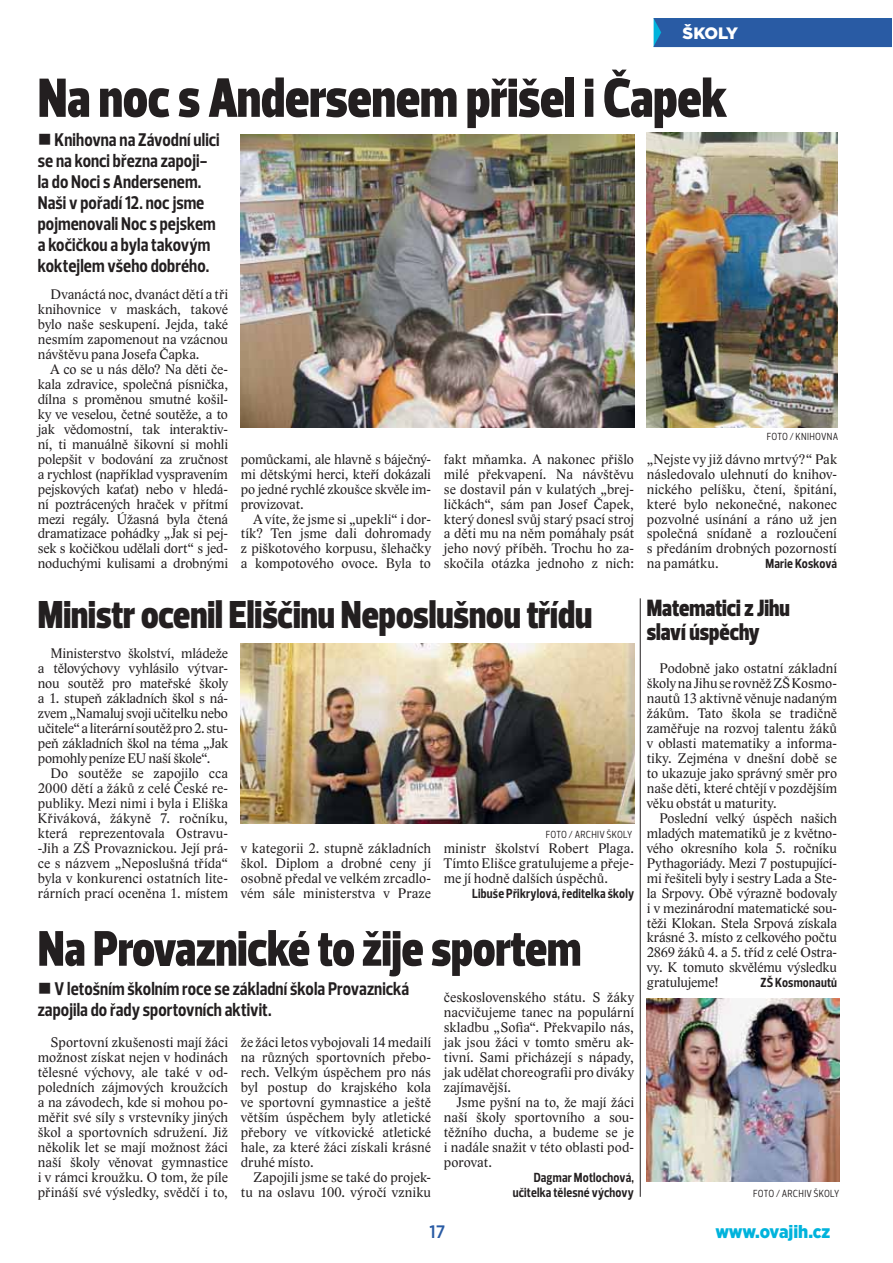
<style>
.page{position:relative;width:893px;height:1263px;background:#fff}
.page>*{position:absolute;margin:0;border:0;box-sizing:border-box;transform-origin:0 0}
.t1{font:900 56.25px "Prelo Condensed";color:#231f20}
.t2{font:900 51px "Prelo Condensed";color:#231f20}
.t3{font:900 39.75px "Prelo Condensed";color:#231f20}
.t4{font:900 24px/24px "Prelo Condensed";color:#231f20}
.t5{font:700 18.75px/21px "Prelo Condensed";color:#231f20}
.t6{font:900 18px "Gotham Narrow";letter-spacing:-.005em;color:#00b3dc}
.t7{font:500 18px "Gotham Narrow";color:#295ba4}
.t8{font:900 16.5px "Gotham";letter-spacing:-.03em;color:#fff}
.t9{font:14.25px/15px "Lido ST";color:#231f20;text-align:justify}
.t10{font:700 13.5px/15px "Prelo Condensed";letter-spacing:.015em;color:#231f20;text-align:right}
.t11{font:10.5px "Prelo Condensed";letter-spacing:.02em;color:#231f20}
</style>
<div class="page">
<div style="left:653px;top:18px;width:239px;height:29px;background:#295ba4"></div>
<img style="left:241px;top:135px;width:393px;height:293px">
<img style="left:647px;top:132px;width:190px;height:295px">
<img style="left:646px;top:999px;width:193px;height:183px">
<hr style="left:640px;top:598px;width:1px;height:599px;background:#231f20">
<img style="left:241px;top:643px;width:393px;height:181px">
<p class="t8" style="left:683px;top:27px;width:57px">ŠKOLY</p>
<h1 class="t1" style="left:38px;top:77px;width:691px">Na noc s Andersenem přišel i Čapek</h1>
<h3 class="t5" style="left:38px;top:131px;width:183px;text-indent:17px">Knihovna na Závodní ulici se na konci března zapoji&shy;la do Noci s Andersenem.<br>Naši v pořadí 12. noc jsme pojmenovali Noc s pejskem a kočičkou a byla takovým koktejlem všeho dobrého.</h3>
<p class="t9" style="left:38px;top:288px;width:192px;text-indent:13px">Dvanáctá noc, dvanáct dětí a tři knihovnice v maskách, takové bylo naše seskupení. Jejda, také nesmím zapomenout na vzácnou návštěvu pana Josefa Čapka.</p>
<p class="t9" style="left:38px;top:363px;width:192px;text-indent:13px">A co se u nás dělo? Na děti če&shy;kala zdravice, společná písnička, dílna s proměnou smutné košil&shy;ky ve veselou, četné soutěže, a to jak vědomostní, tak interaktiv&shy;ní, ti manuálně šikovní si mohli polepšit v bodování za zručnost a rychlost (například vyspravením pejskových kaťat) nebo v hledá&shy;ní poztrácených hraček v přítmí mezi regály. Úžasná byla čtená dramatizace pohádky „Jak si pej&shy;sek s kočičkou udělali dort“ s jed&shy;noduchými kulisami a drobnými</p>
<p class="t11" style="left:767px;top:430px;width:73px">FOTO / KNIHOVNA</p>
<p class="t9" style="left:444px;top:452px;width:192px">fakt mňamka. A nakonec přišlo milé překvapení. Na návštěvu se dostavil pán v kulatých „brej&shy;ličkách“, sám pan Josef Čapek, který donesl svůj starý psací stroj a děti mu na něm pomáhaly psát jeho nový příběh. Trochu ho za&shy;skočila otázka jednoho z nich:</p>
<p class="t9" style="left:647px;top:452px;width:192px">„Nejste vy již dávno mrtvý?“ Pak následovalo ulehnutí do knihov&shy;nického pelíšku, čtení, špitání, které bylo nekonečné, nakonec pozvolné usínání a ráno už jen společná snídaně a rozloučení s předáním drobných pozorností na památku.</p>
<p class="t9" style="left:241px;top:452px;width:192px">pomůckami, ale hlavně s báječný&shy;mi dětskými herci, kteří dokázali po jedné rychlé zkoušce skvěle im&shy;provizovat.</p>
<p class="t9" style="left:241px;top:512px;width:192px;text-indent:13px">A víte, že jsme si „upekli“ i dor&shy;tík? Ten jsme dali dohromady z piškotového korpusu, šlehačky a kompotového ovoce. Byla to</p>
<p class="t10" style="left:765px;top:557px;width:73px">Marie Kosková</p>
<h3 class="t3" style="left:38px;top:600px;width:556px">Ministr ocenil Eliščinu Neposlušnou třídu</h3>
<p class="t9" style="left:38px;top:647px;width:192px;text-indent:13px">Ministerstvo školství, mládeže a tělovýchovy vyhlásilo výtvar&shy;nou soutěž pro mateřské školy a 1. stupeň základních škol s ná&shy;zvem „Namaluj svoji učitelku nebo učitele“ a literární soutěž pro 2. stu&shy;peň základních škol na téma „Jak pomohly peníze EU naší škole“.</p>
<p class="t9" style="left:38px;top:767px;width:192px;text-indent:13px">Do soutěže se zapojilo cca 2000 dětí a žáků z celé České re&shy;publiky. Mezi nimi i byla i Eliška Křiváková, žákyně 7. ročníku, která reprezentovala Ostravu--Jih a ZŠ Provaznickou. Její prá&shy;ce s názvem „Neposlušná třída“ byla v konkurenci ostatních lite&shy;rárních prací oceněna 1. místem</p>
<p class="t11" style="left:546px;top:828px;width:88px">FOTO / ARCHIV ŠKOLY</p>
<p class="t9" style="left:241px;top:841px;width:192px">v kategorii 2. stupně základních škol. Diplom a drobné ceny jí osobně předal ve velkém zrcadlo&shy;vém sále ministerstva v Praze</p>
<p class="t9" style="left:444px;top:841px;width:192px">ministr školství Robert Plaga.<br>Tímto Elišce gratulujeme a přeje&shy;me jí hodně dalších úspěchů.</p>
<p class="t10" style="left:472px;top:886px;width:164px">Libuše Přikrylová, ředitelka školy</p>
<h2 class="t2" style="left:38px;top:929px;width:545px">Na Provaznické to žije sportem</h2>
<h3 class="t5" style="left:38px;top:980px;width:373px;text-indent:17px">V letošním školním roce se základní škola Provaznická zapojila do řady sportovních aktivit.</h3>
<p class="t9" style="left:38px;top:1036px;width:192px;text-indent:13px">Sportovní zkušenosti mají žáci možnost získat nejen v hodinách tělesné výchovy, ale také v od&shy;poledních zájmových kroužcích a na závodech, kde si mohou po&shy;měřit své síly s vrstevníky jiných škol a sportovních sdružení. Již několik let se mají možnost žáci naší školy věnovat gymnastice i v rámci kroužku. O tom, že píle přináší své výsledky, svědčí i to ,</p>
<p class="t9" style="left:241px;top:1036px;width:192px">že žáci letos vybojovali 14 medailí na různých sportovních přebo&shy;rech. Velkým úspěchem pro nás byl postup do krajského kola ve sportovní gymnastice a ještě větším úspěchem byly atletické přebory ve vítkovické atletické hale, za které žáci získali krásné druhé místo.</p>
<p class="t9" style="left:444px;top:991px;width:192px">československého státu. S žáky nacvičujeme tanec na populární skladbu „Sofia“. Překvapilo nás, jak jsou žáci v tomto směru ak&shy;tivní. Sami přicházejí s nápady, jak udělat choreografii pro diváky zajímavější.</p>
<p class="t9" style="left:444px;top:1096px;width:192px;text-indent:13px">Jsme pyšní na to, že mají žáci naší školy sportovního a sou&shy;těžního ducha, a budeme se je i nadále snažit v této oblasti pod&shy;porovat.</p>
<p class="t10" style="left:513px;top:1171px;width:123px">Dagmar Motlochová, učitelka tělesné výchovy</p>
<p class="t9" style="left:241px;top:1171px;width:192px;text-align:right">Zapojili jsme se také do projek&shy;tu na oslavu 100. výročí vzniku</p>
<h3 class="t4" style="left:647px;top:598px;width:145px">Matematici z Jihu slaví úspěchy</h3>
<p class="t9" style="left:647px;top:662px;width:192px;text-indent:13px">Podobně jako ostatní základní školy na Jihu se rovněž ZŠ Kosmo&shy;nautů 13 aktivně věnuje nadaným žákům. Tato škola se tradičně zaměřuje na rozvoj talentu žáků v oblasti matematiky a informa&shy;tiky. Zejména v dnešní době se to ukazuje jako správný směr pro naše děti, které chtějí v pozdějším věku obstát u maturity.</p>
<p class="t9" style="left:647px;top:811px;width:192px;text-indent:13px">Poslední velký úspěch našich mladých matematiků je z květno&shy;vého okresního kola 5. ročníku Pythagoriády. Mezi 7 postupující&shy;mi řešiteli byly i sestry Lada a Ste&shy;la Srpovy. Obě výrazně bodovaly i v mezinárodní matematické sou&shy;těži Klokan. Stela Srpová získala krásné 3. místo z celkového počtu 2869 žáků 4. a 5. tříd z celé Ostra&shy;vy. K tomuto skvělému výsledku gratulujeme!</p>
<p class="t10" style="left:760px;top:976px;width:78px">ZŠ Kosmonautů</p>
<p class="t11" style="left:753px;top:1187px;width:88px">FOTO / ARCHIV ŠKOLY</p>
<p class="t7" style="left:429px;top:1224px;width:17px">17</p>
<p class="t6" style="left:715px;top:1222px;width:116px">www.ovajih.cz</p>
</div>
